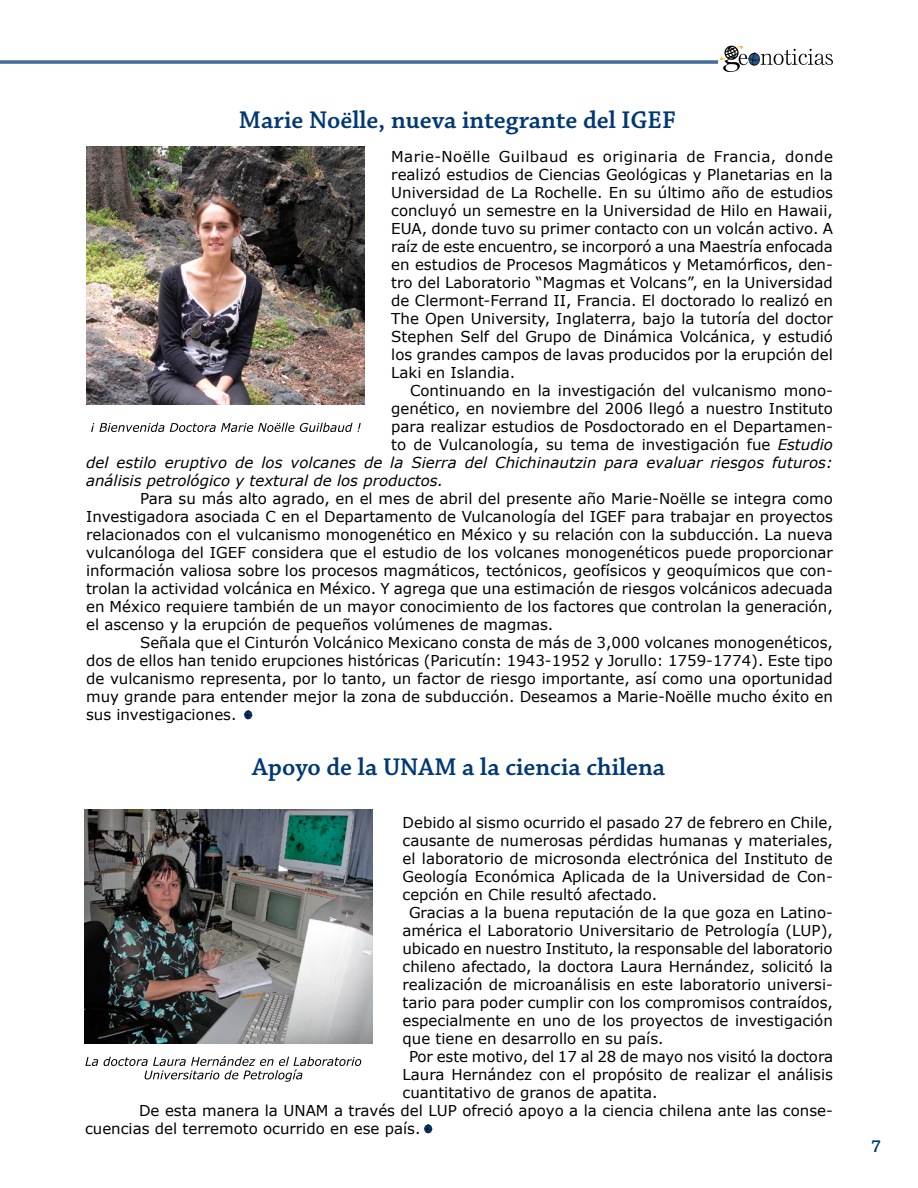
<style>
.page{position:relative;width:918px;height:1188px;background:#fff}
.page>*{position:absolute;margin:0;border:0;box-sizing:border-box;transform-origin:0 0}
.t1{font:600 25.5px "Chaparral Pro";color:#003876}
.t2{font:600 18px "Chaparral Pro";color:#003876}
.t3{font:15px/18px "Verdana";color:#000;text-align:justify}
.t4{font:italic 15px "Verdana";color:#000}
.s1{font-style:italic}
</style>
<div class="page">
<hr style="left:0;top:61px;width:718px;height:1px;background:#003876">
<hr style="left:0;top:62px;width:718px;height:1px;background:#003876">
<hr style="left:0;top:63px;width:718px;height:1px;background:#003876">
<svg style="left:720px;top:45px;width:113px;height:27px"></svg>
<svg style="left:244px;top:710px;width:9px;height:10px"></svg>
<img style="left:87px;top:146px;width:278px;height:259px">
<img style="left:85px;top:809px;width:288px;height:234px">
<svg style="left:85px;top:1056px;width:276px;height:26px"></svg>
<svg style="left:424px;top:1124px;width:9px;height:10px"></svg>
<svg style="left:91px;top:423px;width:270px;height:9px"></svg>
<h1 class="t1" style="left:239px;top:106px;width:438px">Marie Noëlle, nueva integrante del IGEF</h1>
<p class="t3" style="left:391px;top:147px;width:443px">Marie-Noëlle Guilbaud es originaria de Francia, donde realizó estudios de Ciencias Geológicas y Planetarias en la Universidad de La Rochelle. En su último año de estudios concluyó un semestre en la Universidad de Hilo en Hawaii, EUA, donde tuvo su primer contacto con un volcán activo. A raíz de este encuentro, se incorporó a una Maestría enfocada en estudios de Procesos Magmáticos y Metamórficos, den&shy;tro del Laboratorio “Magmas et Volcans”, en la Universidad de Clermont-Ferrand II, Francia. El doctorado lo realizó en The Open University, Inglaterra, bajo la tutoría del doctor Stephen Self del Grupo de Dinámica Volcánica, y estudió los grandes campos de lavas producidos por la erupción del Laki en Islandia.</p>
<p class="t3" style="left:410px;top:381px;width:424px">Continuando en la investigación del vulcanismo mono-</p>
<p class="t3" style="left:391px;top:399px;width:443px">genético, en noviembre del 2006 llegó a nuestro Instituto</p>
<p class="t3" style="left:391px;top:417px;width:443px">para realizar estudios de Posdoctorado en el Departamen-</p>
<p class="t3" style="left:391px;top:435px;width:443px">to de Vulcanología, su tema de investigación fue <span class="s1">Estudio</span></p>
<p class="t4" style="left:86px;top:453px;width:748px">del estilo eruptivo de los volcanes de la Sierra del Chichinautzin para evaluar riesgos futuros:</p>
<p class="t4" style="left:86px;top:471px;width:359px">análisis petrológico y textural de los productos.</p>
<p class="t3" style="left:86px;top:489px;width:748px;text-indent:54px">Para su más alto agrado, en el mes de abril del presente año Marie-Noëlle se integra como Investigadora asociada C en el Departamento de Vulcanología del IGEF para trabajar en proyectos relacionados con el vulcanismo monogenético en México y su relación con la subducción. La nueva vulcanóloga del IGEF considera que el estudio de los volcanes monogenéticos puede proporcionar información valiosa sobre los procesos magmáticos, tectónicos, geofísicos y geoquímicos que con&shy;trolan la actividad volcánica en México. Y agrega que una estimación de riesgos volcánicos adecuada en México requiere también de un mayor conocimiento de los factores que controlan la generación, el ascenso y la erupción de pequeños volúmenes de magmas.</p>
<p class="t3" style="left:86px;top:633px;width:748px;text-indent:54px">Señala que el Cinturón Volcánico Mexicano consta de más de 3,000 volcanes monogenéticos, dos de ellos han tenido erupciones históricas (Paricutín: 1943-1952 y Jorullo: 1759-1774). Este tipo de vulcanismo representa, por lo tanto, un factor de riesgo importante, así como una oportunidad muy grande para entender mejor la zona de subducción. Deseamos a Marie-Noëlle mucho éxito en sus investigaciones.</p>
<h1 class="t1" style="left:252px;top:752px;width:415px">Apoyo de la UNAM a la ciencia chilena</h1>
<p class="t3" style="left:403px;top:813px;width:432px">Debido al sismo ocurrido el pasado 27 de febrero en Chile,</p>
<p class="t3" style="left:403px;top:831px;width:432px">causante de numerosas pérdidas humanas y materiales,</p>
<p class="t3" style="left:403px;top:849px;width:432px">el laboratorio de microsonda electrónica del Instituto de</p>
<p class="t3" style="left:403px;top:867px;width:432px">Geología Económica Aplicada de la Universidad de Con-</p>
<p class="t3" style="left:403px;top:885px;width:256px">cepción en Chile resultó afectado.</p>
<p class="t3" style="left:409px;top:903px;width:425px">Gracias a la buena reputación de la que goza en Latino-</p>
<p class="t3" style="left:403px;top:921px;width:432px">américa el Laboratorio Universitario de Petrología (LUP),</p>
<p class="t3" style="left:403px;top:939px;width:432px">ubicado en nuestro Instituto, la responsable del laboratorio</p>
<p class="t3" style="left:403px;top:957px;width:432px">chileno afectado, la doctora Laura Hernández, solicitó la</p>
<p class="t3" style="left:403px;top:975px;width:432px">realización de microanálisis en este laboratorio universi-</p>
<p class="t3" style="left:403px;top:993px;width:432px">tario para poder cumplir con los compromisos contraídos,</p>
<p class="t3" style="left:403px;top:1011px;width:432px">especialmente en uno de los proyectos de investigación</p>
<p class="t3" style="left:403px;top:1029px;width:263px">que tiene en desarrollo en su país.</p>
<p class="t3" style="left:409px;top:1047px;width:426px">Por este motivo, del 17 al 28 de mayo nos visitó la doctora</p>
<p class="t3" style="left:403px;top:1065px;width:432px">Laura Hernández con el propósito de realizar el análisis</p>
<p class="t3" style="left:403px;top:1083px;width:256px">cuantitativo de granos de apatita.</p>
<p class="t3" style="left:139px;top:1101px;width:695px">De esta manera la UNAM a través del LUP ofreció apoyo a la ciencia chilena ante las conse-</p>
<p class="t3" style="left:85px;top:1119px;width:337px">cuencias del terremoto ocurrido en ese país.</p>
<p class="t2" style="left:871px;top:1136px;width:11px">7</p>
</div>
